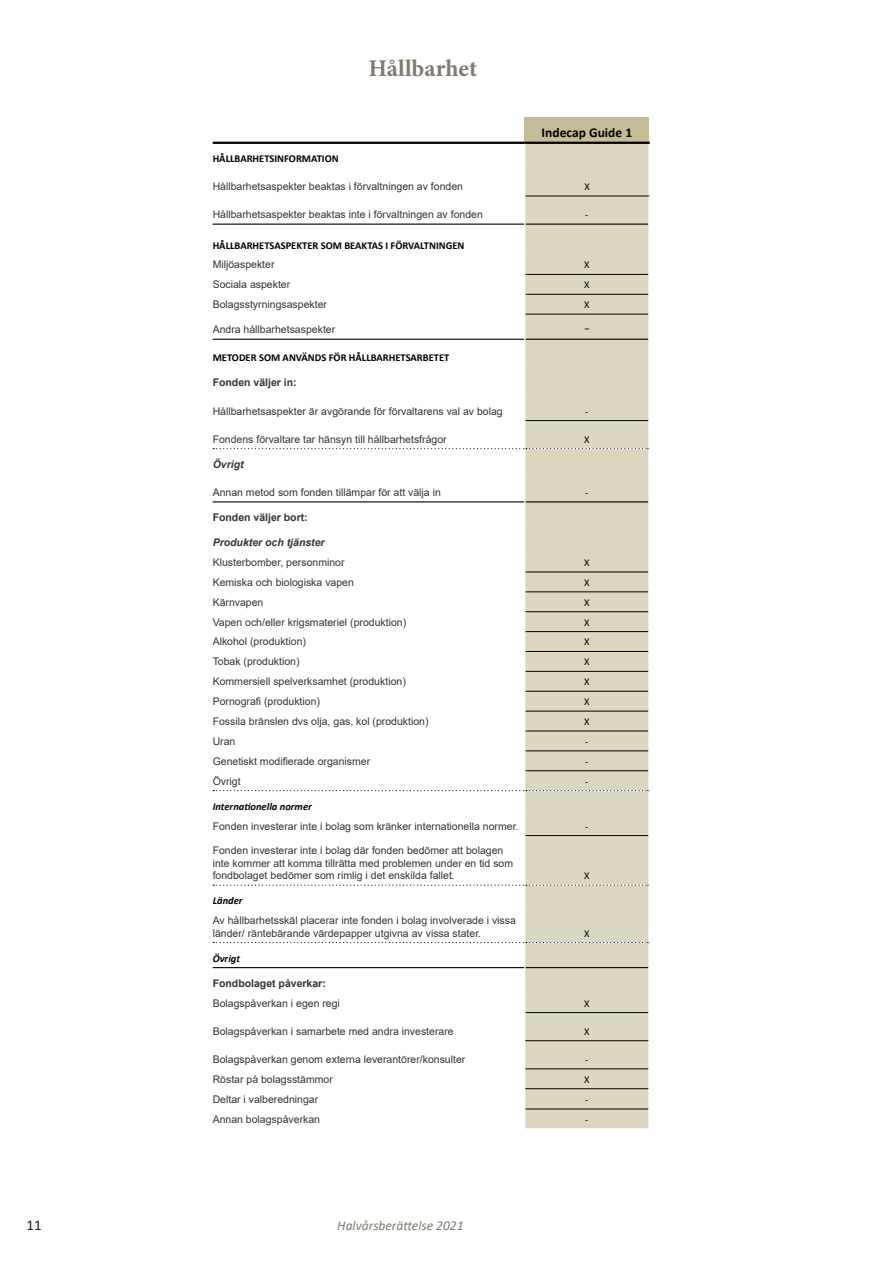
<style>
.page{position:relative;width:893px;height:1263px;background:#fff}
.page>*{position:absolute;margin:0;border:0;box-sizing:border-box;transform-origin:0 0}
.Rubrik_1{font:700 24px "Minion Pro";color:#817a6d}
.t1{font:18px "Minion Pro";color:#231f20}
.t2{font:15px "Calibri";color:#231f20}
.t3{font:italic 13.5px "Calibri";color:#817a6d}
.t4{font:700 13.5px "Calibri";color:#000}
.t5{font:10.5px/12.6px "Arial";color:#333}
.t6{font:700 10.5px "Calibri";color:#000}
.t7{font:700 10.5px "Arial";color:#333}
.t8{font:italic 700 10.5px "Calibri";color:#000}
.t9{font:10.5px "Calibri";color:#000}
.t10{font:italic 700 10.5px "Arial";color:#333}
</style>
<div class="page">
<div style="left:525px;top:118px;width:124px;height:25px;background:#c4bd97"></div>
<div style="left:525px;top:144px;width:123px;height:798px;background:#dbd6bf"></div>
<hr style="left:213px;top:142px;width:312px;height:2px;background:#000">
<hr style="left:525px;top:142px;width:125px;height:2px;background:#000">
<hr style="left:525px;top:196px;width:124px;height:1px;background:#000">
<hr style="left:213px;top:224px;width:311px;height:1px;background:#000">
<hr style="left:525px;top:224px;width:123px;height:1px;background:#000">
<hr style="left:525px;top:835px;width:123px;height:1px;background:#000">
<svg style="left:648px;top:144px;width:2px;height:80px"></svg>
<svg style="left:213px;top:254px;width:436px;height:581px"></svg>
<svg style="left:213px;top:885px;width:436px;height:25px"></svg>
<svg style="left:213px;top:942px;width:436px;height:186px"></svg>
<p class="Rubrik_1" style="left:369px;top:52px;width:110px">Hållbarhet</p>
<p class="t4" style="left:542px;top:123px;width:92px">Indecap Guide 1</p>
<p class="t6" style="left:213px;top:151px;width:127px">HÅLLBARHETSINFORMATION</p>
<p class="t5" style="left:213px;top:180px;width:252px">Hållbarhetsaspekter beaktas i förvaltningen av fonden</p>
<p class="t9" style="left:584px;top:179px;width:7px">X</p>
<p class="t5" style="left:213px;top:208px;width:272px">Hållbarhetsaspekter beaktas inte i förvaltningen av fonden</p>
<p class="t9" style="left:585px;top:207px;width:5px">-</p>
<p class="t6" style="left:213px;top:238px;width:253px">HÅLLBARHETSASPEKTER SOM BEAKTAS I FÖRVALTNINGEN</p>
<p class="t5" style="left:213px;top:258px;width:63px">Miljöaspekter</p>
<p class="t9" style="left:584px;top:258px;width:7px">X</p>
<p class="t5" style="left:213px;top:278px;width:79px">Sociala aspekter</p>
<p class="t9" style="left:584px;top:277px;width:7px">X</p>
<p class="t5" style="left:213px;top:298px;width:116px">Bolagsstyrningsaspekter</p>
<p class="t9" style="left:584px;top:297px;width:7px">X</p>
<p class="t5" style="left:213px;top:323px;width:124px">Andra hållbarhetsaspekter</p>
<p class="t1" style="left:584px;top:315px;width:8px">-</p>
<p class="t6" style="left:213px;top:350px;width:238px">METODER SOM ANVÄNDS FÖR HÅLLBARHETSARBETET</p>
<p class="t7" style="left:213px;top:375px;width:86px">Fonden väljer in:</p>
<p class="t5" style="left:213px;top:404px;width:292px">Hållbarhetsaspekter är avgörande för förvaltarens val av bolag</p>
<p class="t9" style="left:585px;top:404px;width:5px">-</p>
<p class="t5" style="left:213px;top:433px;width:236px">Fondens förvaltare tar hänsyn till hållbarhetsfrågor</p>
<p class="t9" style="left:584px;top:432px;width:7px">X</p>
<p class="t10" style="left:213px;top:457px;width:32px">Övrigt</p>
<p class="t5" style="left:213px;top:486px;width:230px">Annan metod som fonden tillämpar för att välja in</p>
<p class="t9" style="left:585px;top:485px;width:5px">-</p>
<p class="t7" style="left:213px;top:510px;width:97px">Fonden väljer bort:</p>
<p class="t10" style="left:213px;top:535px;width:114px">Produkter och tjänster</p>
<p class="t5" style="left:213px;top:556px;width:133px">Klusterbomber, personminor</p>
<p class="t9" style="left:584px;top:555px;width:7px">X</p>
<p class="t5" style="left:213px;top:576px;width:143px">Kemiska och biologiska vapen</p>
<p class="t9" style="left:584px;top:575px;width:7px">X</p>
<p class="t5" style="left:213px;top:596px;width:52px">Kärnvapen</p>
<p class="t9" style="left:584px;top:595px;width:7px">X</p>
<p class="t5" style="left:213px;top:615px;width:195px">Vapen och/eller krigsmateriel (produktion)</p>
<p class="t9" style="left:584px;top:615px;width:7px">X</p>
<p class="t5" style="left:213px;top:635px;width:95px">Alkohol (produktion)</p>
<p class="t9" style="left:584px;top:635px;width:7px">X</p>
<p class="t5" style="left:213px;top:655px;width:88px">Tobak (produktion)</p>
<p class="t9" style="left:584px;top:655px;width:7px">X</p>
<p class="t5" style="left:213px;top:675px;width:195px">Kommersiell spelverksamhet (produktion)</p>
<p class="t9" style="left:584px;top:674px;width:7px">X</p>
<p class="t5" style="left:213px;top:695px;width:109px">Pornografi (produktion)</p>
<p class="t9" style="left:584px;top:694px;width:7px">X</p>
<p class="t5" style="left:213px;top:715px;width:217px">Fossila bränslen dvs olja, gas, kol (produktion)</p>
<p class="t9" style="left:584px;top:714px;width:7px">X</p>
<p class="t5" style="left:213px;top:735px;width:24px">Uran</p>
<p class="t9" style="left:585px;top:734px;width:5px">-</p>
<p class="t5" style="left:213px;top:755px;width:159px">Genetiskt modifierade organismer</p>
<p class="t9" style="left:585px;top:754px;width:5px">-</p>
<p class="t5" style="left:213px;top:774px;width:30px">Övrigt</p>
<p class="t9" style="left:585px;top:774px;width:5px">-</p>
<p class="t8" style="left:213px;top:799px;width:101px">Internationella normer</p>
<p class="t5" style="left:213px;top:819px;width:307px">Fonden investerar inte i bolag som kränker internationella normer.</p>
<p class="t9" style="left:585px;top:819px;width:5px">-</p>
<p class="t5" style="left:213px;top:844px;width:302px">Fonden investerar inte i bolag där fonden bedömer att bolagen inte kommer att komma tillrätta med problemen under en tid som fondbolaget bedömer som rimlig i det enskilda fallet.</p>
<p class="t9" style="left:584px;top:868px;width:7px">X</p>
<p class="t8" style="left:213px;top:893px;width:31px">Länder</p>
<p class="t5" style="left:213px;top:914px;width:305px">Av hållbarhetsskäl placerar inte fonden i bolag involverade i vissa länder/ räntebärande värdepapper utgivna av vissa stater.</p>
<p class="t9" style="left:584px;top:926px;width:7px">X</p>
<p class="t8" style="left:213px;top:951px;width:29px">Övrigt</p>
<p class="t7" style="left:213px;top:976px;width:115px">Fondbolaget påverkar:</p>
<p class="t5" style="left:213px;top:996px;width:129px">Bolagspåverkan i egen regi</p>
<p class="t9" style="left:584px;top:996px;width:7px">X</p>
<p class="t5" style="left:213px;top:1025px;width:243px">Bolagspåverkan i samarbete med andra investerare</p>
<p class="t9" style="left:584px;top:1024px;width:7px">X</p>
<p class="t5" style="left:213px;top:1053px;width:254px">Bolagspåverkan genom externa leverantörer/konsulter</p>
<p class="t9" style="left:585px;top:1052px;width:5px">-</p>
<p class="t5" style="left:213px;top:1073px;width:122px">Röstar på bolagsstämmor</p>
<p class="t9" style="left:584px;top:1072px;width:7px">X</p>
<p class="t5" style="left:213px;top:1093px;width:107px">Deltar i valberedningar</p>
<p class="t9" style="left:585px;top:1092px;width:5px">-</p>
<p class="t5" style="left:213px;top:1113px;width:109px">Annan bolagspåverkan</p>
<p class="t9" style="left:585px;top:1112px;width:5px">-</p>
<h3 class="t2" style="left:27px;top:1214px;width:17px">11</h3>
<p class="t3" style="left:337px;top:1216px;width:128px">Halvårsberättelse 2021</p>
</div>
